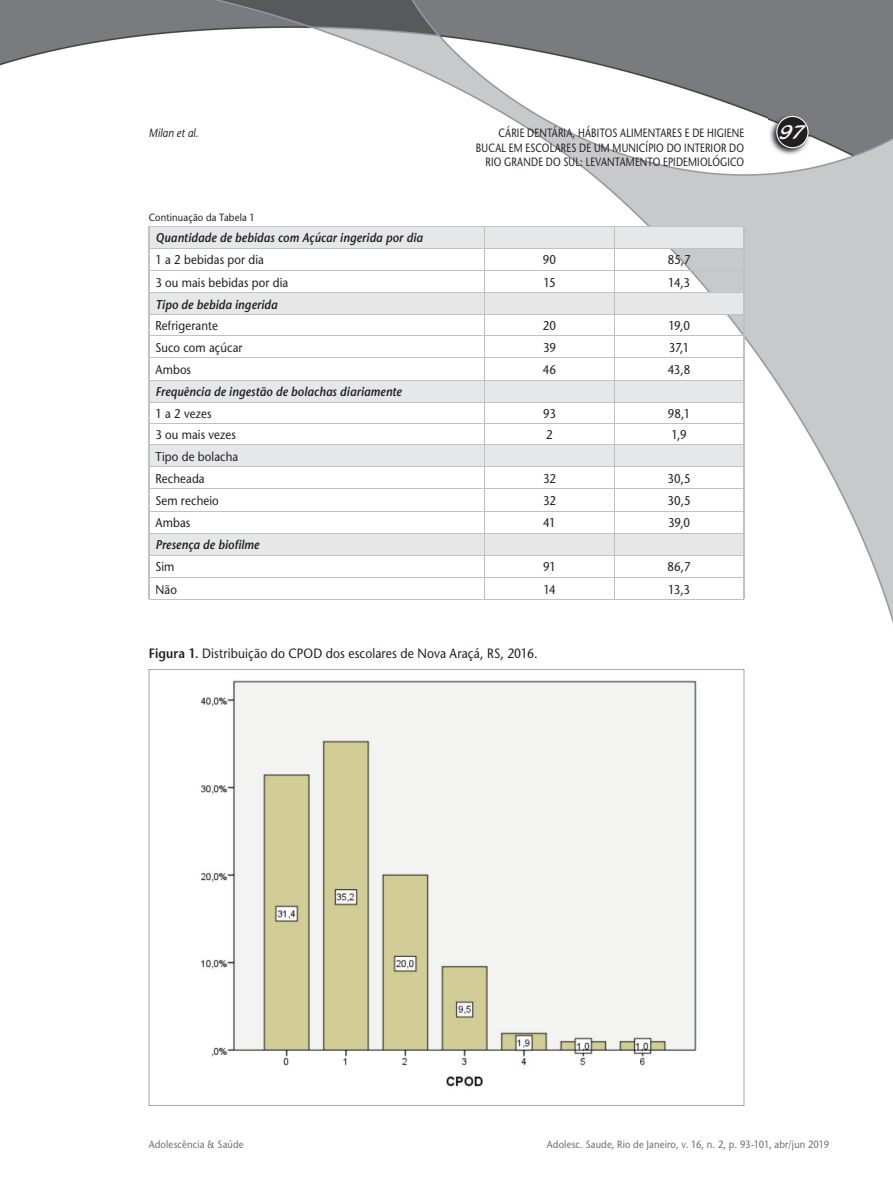
<style>
.page{position:relative;width:893px;height:1191px;background:#fff}
.page>*{position:absolute;margin:0;border:0;box-sizing:border-box;transform-origin:0 0}
.t1{font:21px "Blacklight D";color:#fff}
.t2{font:13.5px "Stone Sans";letter-spacing:.01em;color:#231f20;scale:.9 1}
.t3{font:12.75px/22px "Stone Sans";letter-spacing:.01em;color:#231f20;scale:.9 1}
.t4{font:italic 600 12.75px "Stone Sans";letter-spacing:.01em;color:#231f20;scale:.9 1}
.t5{font:12px/14.4px "Stone Sans";letter-spacing:.02em;color:#231f20;text-align:right;scale:.8 1}
.t6{font:italic 12px "Stone Sans";letter-spacing:.01em;color:#231f20;scale:.85 1}
.t7{font:10.5px "Stone Sans";letter-spacing:.02em;color:#6c6d70;scale:.9 1}
.t8{font:10.5px "Stone Sans";letter-spacing:.015em;color:#231f20;scale:.9 1}
.s1{font-weight:600}
</style>
<div class="page">
<img style="left:0;top:0;width:893px;height:755px">
<img style="left:769px;top:115px;width:41px;height:41px">
<svg style="left:776px;top:116px;width:33px;height:32px"></svg>
<svg style="left:150px;top:227px;width:594px;height:328px"></svg>
<hr style="left:149px;top:226px;width:336px;height:1px;background:#c1c1c0">
<hr style="left:485px;top:226px;width:129px;height:1px;background:#c1c1c0">
<hr style="left:614px;top:226px;width:130px;height:1px;background:#c1c1c0">
<hr style="left:149px;top:248px;width:336px;height:1px;background:#c1c1c0">
<hr style="left:485px;top:248px;width:129px;height:1px;background:#c1c1c0">
<hr style="left:614px;top:248px;width:130px;height:1px;background:#c1c1c0">
<hr style="left:149px;top:270px;width:336px;height:1px;background:#c1c1c0">
<hr style="left:485px;top:270px;width:129px;height:1px;background:#c1c1c0">
<hr style="left:614px;top:270px;width:130px;height:1px;background:#c1c1c0">
<hr style="left:149px;top:292px;width:336px;height:1px;background:#c1c1c0">
<hr style="left:485px;top:292px;width:129px;height:1px;background:#c1c1c0">
<hr style="left:614px;top:292px;width:130px;height:1px;background:#c1c1c0">
<hr style="left:149px;top:314px;width:336px;height:1px;background:#c1c1c0">
<hr style="left:485px;top:314px;width:129px;height:1px;background:#c1c1c0">
<hr style="left:614px;top:314px;width:130px;height:1px;background:#c1c1c0">
<hr style="left:149px;top:336px;width:336px;height:1px;background:#c1c1c0">
<hr style="left:485px;top:336px;width:129px;height:1px;background:#c1c1c0">
<hr style="left:614px;top:336px;width:130px;height:1px;background:#c1c1c0">
<hr style="left:149px;top:358px;width:336px;height:1px;background:#c1c1c0">
<hr style="left:485px;top:358px;width:129px;height:1px;background:#c1c1c0">
<hr style="left:614px;top:358px;width:130px;height:1px;background:#c1c1c0">
<hr style="left:149px;top:380px;width:336px;height:1px;background:#c1c1c0">
<hr style="left:485px;top:380px;width:129px;height:1px;background:#c1c1c0">
<hr style="left:614px;top:380px;width:130px;height:1px;background:#c1c1c0">
<hr style="left:149px;top:402px;width:336px;height:1px;background:#c1c1c0">
<hr style="left:485px;top:402px;width:129px;height:1px;background:#c1c1c0">
<hr style="left:614px;top:402px;width:130px;height:1px;background:#c1c1c0">
<hr style="left:149px;top:423px;width:336px;height:1px;background:#c1c1c0">
<hr style="left:485px;top:423px;width:129px;height:1px;background:#c1c1c0">
<hr style="left:614px;top:423px;width:130px;height:1px;background:#c1c1c0">
<hr style="left:149px;top:444px;width:336px;height:1px;background:#c1c1c0">
<hr style="left:485px;top:444px;width:129px;height:1px;background:#c1c1c0">
<hr style="left:614px;top:444px;width:130px;height:1px;background:#c1c1c0">
<hr style="left:149px;top:466px;width:336px;height:1px;background:#c1c1c0">
<hr style="left:485px;top:466px;width:129px;height:1px;background:#c1c1c0">
<hr style="left:614px;top:466px;width:130px;height:1px;background:#c1c1c0">
<hr style="left:149px;top:489px;width:336px;height:1px;background:#c1c1c0">
<hr style="left:485px;top:489px;width:129px;height:1px;background:#c1c1c0">
<hr style="left:614px;top:489px;width:130px;height:1px;background:#c1c1c0">
<hr style="left:149px;top:511px;width:336px;height:1px;background:#c1c1c0">
<hr style="left:485px;top:511px;width:129px;height:1px;background:#c1c1c0">
<hr style="left:614px;top:511px;width:130px;height:1px;background:#c1c1c0">
<hr style="left:149px;top:533px;width:336px;height:1px;background:#c1c1c0">
<hr style="left:485px;top:533px;width:129px;height:1px;background:#c1c1c0">
<hr style="left:614px;top:533px;width:130px;height:1px;background:#c1c1c0">
<hr style="left:149px;top:555px;width:336px;height:1px;background:#c1c1c0">
<hr style="left:485px;top:555px;width:129px;height:1px;background:#c1c1c0">
<hr style="left:614px;top:555px;width:130px;height:1px;background:#c1c1c0">
<hr style="left:149px;top:577px;width:336px;height:1px;background:#c1c1c0">
<hr style="left:485px;top:577px;width:129px;height:1px;background:#c1c1c0">
<hr style="left:614px;top:577px;width:130px;height:1px;background:#c1c1c0">
<svg style="left:485px;top:227px;width:1px;height:372px"></svg>
<svg style="left:614px;top:227px;width:1px;height:372px"></svg>
<svg style="left:149px;top:227px;width:1px;height:372px"></svg>
<svg style="left:744px;top:226px;width:1px;height:373px"></svg>
<hr style="left:149px;top:599px;width:336px;height:1px;background:#c1c1c0">
<hr style="left:485px;top:599px;width:129px;height:1px;background:#c1c1c0">
<hr style="left:614px;top:599px;width:130px;height:1px;background:#c1c1c0">
<svg style="left:149px;top:669px;width:595px;height:437px;fill:#f3f3f2"></svg>
<p class="t6" style="left:149px;top:126px;width:60px">Milan et al.</p>
<p class="t5" style="left:498px;top:126px;width:309px">CÁRIE DENTÁRIA, HÁBITOS ALIMENTARES E DE HIGIENE</p>
<h1 class="t1" style="left:779px;top:119px;width:28px">97</h1>
<p class="t5" style="left:476px;top:140px;width:337px">BUCAL EM ESCOLARES DE UM MUNICÍPIO DO INTERIOR DO<br>RIO GRANDE DO SUL: LEVANTAMENTO EPIDEMIOLÓGICO</p>
<p class="t8" style="left:149px;top:211px;width:119px">Continuação da Tabela 1</p>
<p class="t4" style="left:155px;top:230px;width:299px">Quantidade de bebidas com Açúcar ingerida por dia</p>
<p class="t3" style="left:155px;top:249px;width:122px">1 a 2 bebidas por dia</p>
<p class="t3" style="left:543px;top:249px;width:16px">90</p>
<p class="t3" style="left:668px;top:249px;width:27px">85,7</p>
<p class="t3" style="left:155px;top:271px;width:149px">3 ou mais bebidas por dia</p>
<p class="t3" style="left:543px;top:271px;width:15px">15</p>
<p class="t3" style="left:668px;top:271px;width:26px">14,3</p>
<p class="t4" style="left:155px;top:296px;width:137px">Tipo de bebida ingerida</p>
<p class="t3" style="left:155px;top:315px;width:71px">Refrigerante</p>
<p class="t3" style="left:543px;top:315px;width:16px">20</p>
<p class="t3" style="left:668px;top:315px;width:25px">19,0</p>
<p class="t3" style="left:155px;top:336px;width:98px">Suco com açúcar</p>
<p class="t3" style="left:543px;top:336px;width:16px">39</p>
<p class="t3" style="left:669px;top:336px;width:24px">37,1</p>
<p class="t3" style="left:155px;top:359px;width:41px">Ambos</p>
<p class="t3" style="left:543px;top:359px;width:16px">46</p>
<p class="t3" style="left:668px;top:359px;width:27px">43,8</p>
<p class="t4" style="left:155px;top:384px;width:275px">Frequência de ingestão de bolachas diariamente</p>
<p class="t3" style="left:155px;top:402px;width:64px">1 a 2 vezes</p>
<p class="t3" style="left:543px;top:402px;width:16px">93</p>
<p class="t3" style="left:668px;top:402px;width:26px">98,1</p>
<p class="t3" style="left:155px;top:424px;width:91px">3 ou mais vezes</p>
<p class="t3" style="left:546px;top:424px;width:9px">2</p>
<p class="t3" style="left:671px;top:424px;width:19px">1,9</p>
<p class="t3" style="left:155px;top:445px;width:94px">Tipo de bolacha<br>Recheada</p>
<p class="t3" style="left:543px;top:467px;width:16px">32</p>
<p class="t3" style="left:667px;top:467px;width:27px">30,5</p>
<p class="t3" style="left:155px;top:489px;width:72px">Sem recheio</p>
<p class="t3" style="left:543px;top:489px;width:16px">32</p>
<p class="t3" style="left:667px;top:489px;width:27px">30,5</p>
<p class="t3" style="left:155px;top:512px;width:40px">Ambas</p>
<p class="t3" style="left:543px;top:512px;width:16px">41</p>
<p class="t3" style="left:668px;top:512px;width:26px">39,0</p>
<p class="t4" style="left:155px;top:537px;width:117px">Presença de biofilme</p>
<p class="t3" style="left:155px;top:556px;width:23px">Sim</p>
<p class="t3" style="left:543px;top:556px;width:16px">91</p>
<p class="t3" style="left:668px;top:556px;width:27px">86,7</p>
<p class="t3" style="left:155px;top:578px;width:25px">Não</p>
<p class="t3" style="left:543px;top:578px;width:15px">14</p>
<p class="t3" style="left:668px;top:578px;width:26px">13,3</p>
<p class="t2" style="left:149px;top:645px;width:433px"><span class="s1">Figura 1.</span> Distribuição do CPOD dos escolares de Nova Araçá, RS, 2016.</p>
<p class="t7" style="left:149px;top:1138px;width:107px">Adolescência &amp; Saúde</p>
<p class="t7" style="left:547px;top:1138px;width:315px">Adolesc. Saude, Rio de Janeiro, v. 16, n. 2, p. 93-101, abr/jun 2019</p>
</div>
